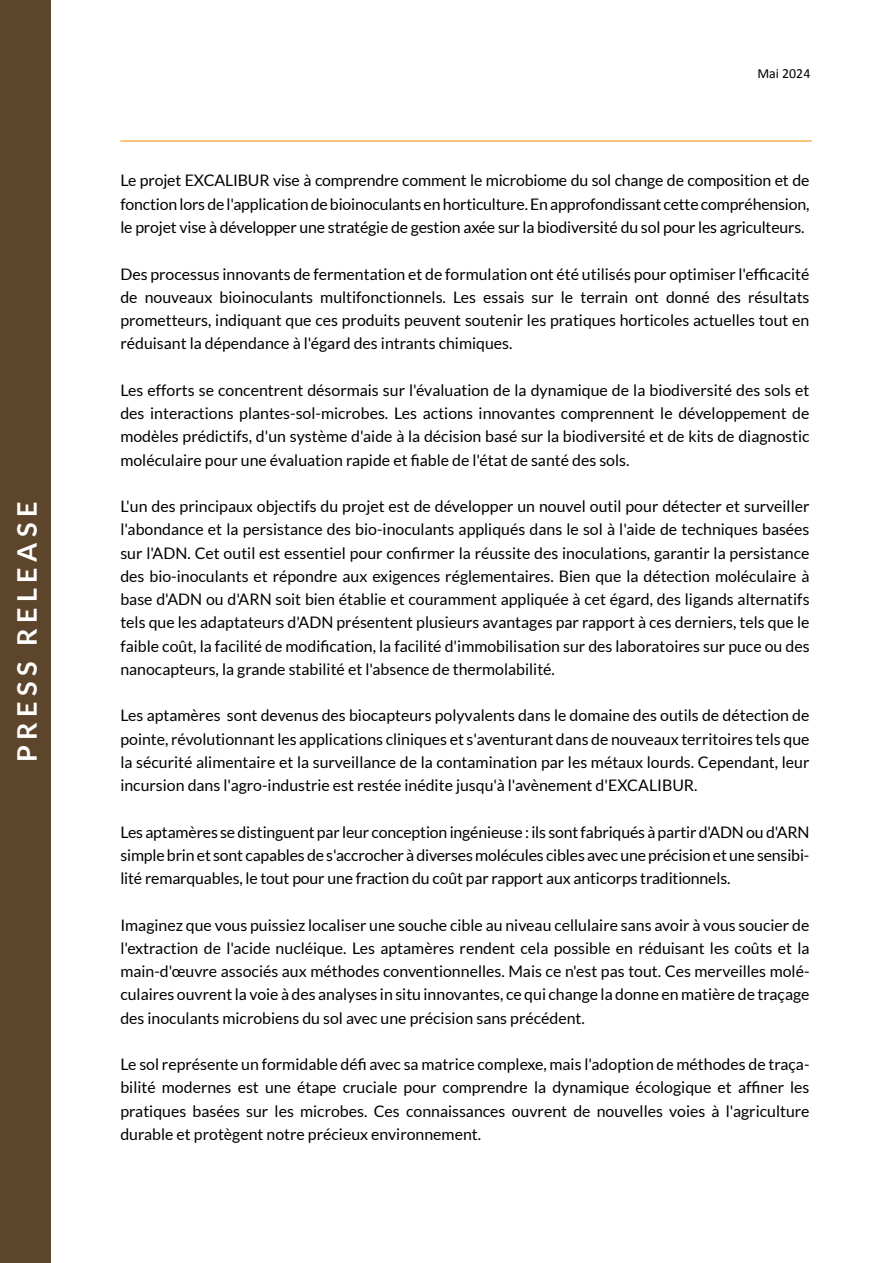
<style>
.page{position:relative;width:893px;height:1263px;background:#fff}
.page>*{position:absolute;margin:0;border:0;box-sizing:border-box;transform-origin:0 0}
.t1{font:700 27px "Lato";letter-spacing:.2em;color:#fff}
.t2{font:15.9px/23.2px "Lato";color:#000;text-align:justify}
.t3{font:13.95px "Calibri";color:#000}
</style>
<div class="page">
<hr style="left:120px;top:141px;width:692px;height:1px;background:#f18a00">
<div style="left:0;top:0;width:50px;height:1263px;background:#5d452b"></div>
<h1 class="t1" style="left:11px;top:762px;width:262px;rotate:-90deg">PRESS RELEASE</h1>
<p class="t3" style="left:757px;top:64px;width:54px">Mai 2024</p>
<p class="t2" style="left:120px;top:169px;width:691px">Le projet EXCALIBUR vise à comprendre comment le microbiome du sol change de composition et de fonction lors de l'application de bioinoculants en horticulture. En approfondissant cette compréhension, le projet vise à développer une stratégie de gestion axée sur la biodiversité du sol pour les agriculteurs.</p>
<p class="t2" style="left:120px;top:262px;width:691px">Des processus innovants de fermentation et de formulation ont été utilisés pour optimiser l'efficacité de nouveaux bioinoculants multifonctionnels. Les essais sur le terrain ont donné des résultats prometteurs, indiquant que ces produits peuvent soutenir les pratiques horticoles actuelles tout en réduisant la dépendance à l'égard des intrants chimiques.</p>
<p class="t2" style="left:120px;top:378px;width:691px">Les efforts se concentrent désormais sur l'évaluation de la dynamique de la biodiversité des sols et des interactions plantes-sol-microbes. Les actions innovantes comprennent le développement de modèles prédictifs, d'un système d'aide à la décision basé sur la biodiversité et de kits de diagnostic moléculaire pour une évaluation rapide et fiable de l'état de santé des sols.</p>
<p class="t2" style="left:120px;top:494px;width:691px">L'un des principaux objectifs du projet est de développer un nouvel outil pour détecter et surveiller l'abondance et la persistance des bio-inoculants appliqués dans le sol à l'aide de techniques basées sur l'ADN. Cet outil est essentiel pour confirmer la réussite des inoculations, garantir la persistance des bio-inoculants et répondre aux exigences réglementaires. Bien que la détection moléculaire à base d'ADN ou d'ARN soit bien établie et couramment appliquée à cet égard, des ligands alternatifs tels que les adaptateurs d'ADN présentent plusieurs avantages par rapport à ces derniers, tels que le faible coût, la facilité de modification, la facilité d'immobilisation sur des laboratoires sur puce ou des nanocapteurs, la grande stabilité et l'absence de thermolabilité.</p>
<p class="t2" style="left:120px;top:704px;width:691px">Les aptamères sont devenus des biocapteurs polyvalents dans le domaine des outils de détection de pointe, révolutionnant les applications cliniques et s'aventurant dans de nouveaux territoires tels que la sécurité alimentaire et la surveillance de la contamination par les métaux lourds. Cependant, leur incursion dans l'agro-industrie est restée inédite jusqu'à l'avènement d'EXCALIBUR.</p>
<p class="t2" style="left:120px;top:820px;width:691px">Les aptamères se distinguent par leur conception ingénieuse : ils sont fabriqués à partir d'ADN ou d'ARN simple brin et sont capables de s'accrocher à diverses molécules cibles avec une précision et une sensibi&shy;lité remarquables, le tout pour une fraction du coût par rapport aux anticorps traditionnels.</p>
<p class="t2" style="left:120px;top:913px;width:691px">Imaginez que vous puissiez localiser une souche cible au niveau cellulaire sans avoir à vous soucier de l'extraction de l'acide nucléique. Les aptamères rendent cela possible en réduisant les coûts et la main-d'œuvre associés aux méthodes conventionnelles. Mais ce n'est pas tout. Ces merveilles molé&shy;culaires ouvrent la voie à des analyses in situ innovantes, ce qui change la donne en matière de traçage des inoculants microbiens du sol avec une précision sans précédent.</p>
<p class="t2" style="left:120px;top:1052px;width:691px">Le sol représente un formidable défi avec sa matrice complexe, mais l'adoption de méthodes de traça&shy;bilité modernes est une étape cruciale pour comprendre la dynamique écologique et affiner les pratiques basées sur les microbes. Ces connaissances ouvrent de nouvelles voies à l'agriculture durable et protègent notre précieux environnement.</p>
</div>
